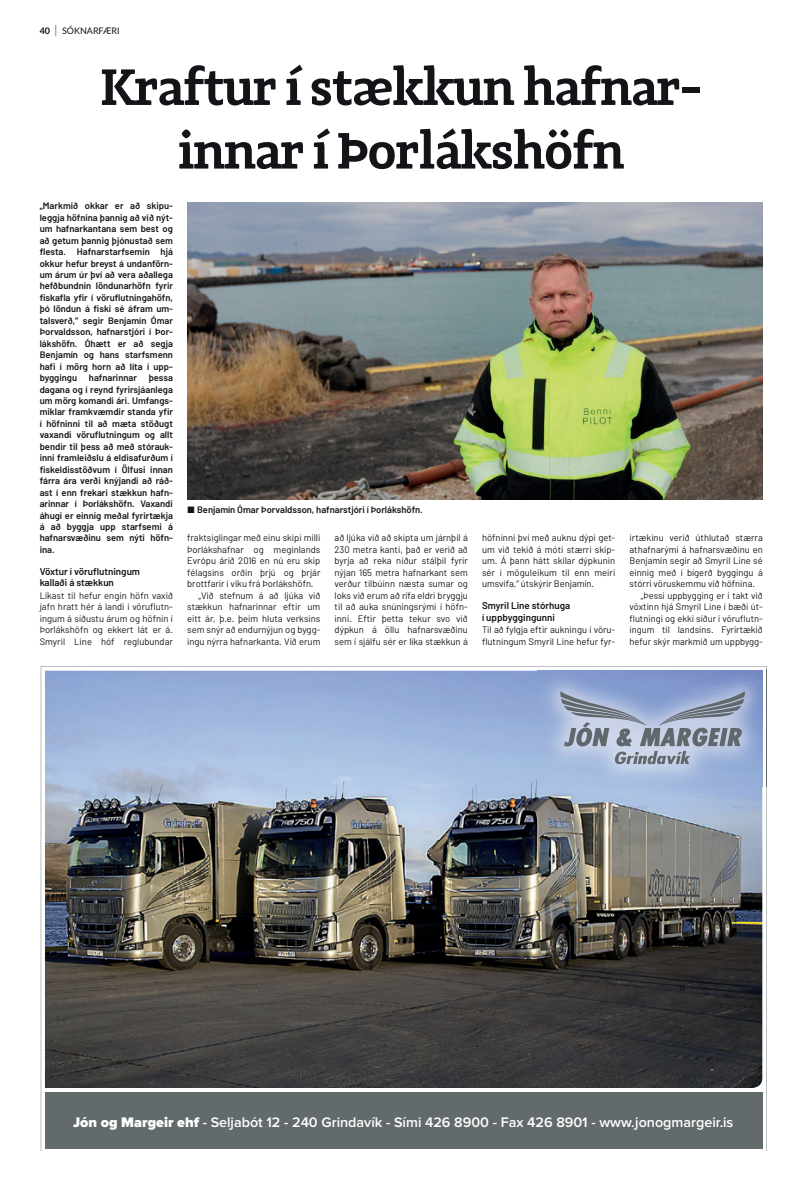
<style>
.page{position:relative;width:794px;height:1191px;background:#fff}
.page>*{position:absolute;margin:0;border:0;box-sizing:border-box;transform-origin:0 0}
.t1{font:600 53px/63.6px "Adagio Slab";letter-spacing:-.035em;color:#151318;text-align:center}
.t2{font:600 14.3px "Proxima Nova";color:#fff}
.t3{font:600 9.8px/11.4px "Barlow";color:#151318}
.t4{font:9.4px/11.5px "Barlow";color:#151318;text-align:justify}
.t5{font:600 9.4px/11.5px "Barlow";color:#151318;text-align:justify}
.t6{font:9px "Lato";color:#151318}
.s1{font-weight:700}
.s2{font-weight:300;font-size:12px}
.s3{font-family:"European Pi Three";font-weight:400}
.s4{font-weight:900}
</style>
<div class="page">
<img style="left:41px;top:666px;width:725px;height:484px">
<img style="left:538px;top:669px;width:229px;height:118px">
<img style="left:538px;top:670px;width:224px;height:117px">
<svg style="left:560px;top:691px;width:184px;height:73px;background:#9ca8bf"></svg>
<img style="left:187px;top:203px;width:576px;height:296px">
<p class="t6" style="left:40px;top:27px;width:81px"><span class="s1">40</span> <span class="s2">|</span> SÓKNARFÆRI</p>
<h1 class="t1" style="left:100px;top:60px;width:603px">Kraftur í stækkun hafnar&shy;innar í Þorlákshöfn</h1>
<p class="t5" style="left:40px;top:201px;width:135px">„Markmið okkar er að skipu&shy;leggja höfnina þannig að við nýt&shy;um hafnarkantana sem best og að getum þannig þjónustað sem flesta. Hafnarstarfsemin hjá okkur hefur breyst á undanförn&shy;um árum úr því að vera aðallega hefðbundnin löndunarhöfn fyrir fiskafla yfir í vöruflutningahöfn, þó löndun á fiski sé áfram um&shy;talsverð,“ segir Benjamín Ómar Þorvaldsson, hafnarstjóri í Þor&shy;lákshöfn. Óhætt er að segja Benjamín og hans starfsmenn hafi í mörg horn að líta í upp&shy;byggingu hafnarinnar þessa dagana og í reynd fyrirsjáanlega um mörg komandi ári. Umfangs&shy;miklar framkvæmdir standa yfir í höfninni til að mæta stöðugt vaxandi vöruflutningum og allt bendir til þess að með stórauk&shy;inni framleiðslu á eldisafurðum í fiskeldisstöðvum í Ölfusi innan fárra ára verði knýjandi að ráð&shy;ast í enn frekari stækkun hafn&shy;arinnar í Þorlákshöfn. Vaxandi áhugi er einnig meðal fyrirtækja á að byggja upp starfsemi á hafnarsvæðinu sem nýti höfn&shy;ina.</p>
<p class="t3" style="left:40px;top:566px;width:102px">Vöxtur í vöruflutningum kallaði á stækkun</p>
<p class="t4" style="left:40px;top:591px;width:135px">Líkast til hefur engin höfn vaxið jafn hratt hér á landi í vöruflutn&shy;ingum á síðustu árum og höfnin í Þorlákshöfn og ekkert lát er á.<br>Smyril Line hóf reglubundar</p>
<p class="t5" style="left:187px;top:504px;width:237px"><span class="s3">-</span> Benjamín Ómar Þorvaldsson, hafnarstjóri í Þorlákshöfn.</p>
<p class="t4" style="left:187px;top:534px;width:135px">fraktsiglingar með einu skipi milli</p>
<p class="t4" style="left:187px;top:545px;width:135px">Þorlákshafnar og meginlands</p>
<p class="t4" style="left:187px;top:557px;width:135px">Evrópu árið 2016 en nú eru skip</p>
<p class="t4" style="left:187px;top:568px;width:135px">félagsins orðin þrjú og þrjár</p>
<p class="t4" style="left:187px;top:579px;width:128px">brottfarir í viku frá Þorlákshöfn.</p>
<p class="t4" style="left:198px;top:591px;width:123px">„Við stefnum á að ljúka við</p>
<p class="t4" style="left:187px;top:602px;width:135px">stækkun hafnarinnar eftir um</p>
<p class="t4" style="left:187px;top:614px;width:135px">eitt ár, þ.e. þeim hluta verksins</p>
<p class="t4" style="left:187px;top:625px;width:135px">sem snýr að endurnýjun og bygg-</p>
<p class="t4" style="left:187px;top:637px;width:135px">ingu nýrra hafnarkanta. Við erum</p>
<p class="t4" style="left:334px;top:534px;width:135px">að ljúka við að skipta um járnþil á 230 metra kanti, það er verið að byrja að reka niður stálþil fyrir nýjan 165 metra hafnarkant sem verður tilbúinn næsta sumar og loks við erum að rífa eldri bryggju til að auka snúningsrými í höfn&shy;inni. Eftir þetta tekur svo við dýpkun á öllu hafnarsvæðinu sem í sjálfu sér er líka stækkun á</p>
<p class="t4" style="left:482px;top:534px;width:135px">höfninni því með auknu dýpi get&shy;um við tekið á móti stærri skip&shy;um. Á þann hátt skilar dýpkunin sér í möguleikum til enn meiri umsvifa,“ útskýrir Benjamín.</p>
<p class="t3" style="left:482px;top:601px;width:90px">Smyril Line stórhuga í uppbyggingunni</p>
<p class="t4" style="left:482px;top:625px;width:135px">Til að fylgja eftir aukningu í vöru&shy;flutningum Smyril Line hefur fyr-</p>
<p class="t4" style="left:629px;top:534px;width:135px">irtækinu verið úthlutað stærra</p>
<p class="t4" style="left:629px;top:545px;width:135px">athafnarými á hafnarsvæðinu en</p>
<p class="t4" style="left:629px;top:557px;width:135px">Benjamín segir að Smyril Line sé</p>
<p class="t4" style="left:629px;top:568px;width:135px">einnig með í bígerð byggingu á</p>
<p class="t4" style="left:629px;top:579px;width:127px">stórri vöruskemmu við höfnina.</p>
<p class="t4" style="left:641px;top:591px;width:123px">„Þessi uppbygging er í takt við</p>
<p class="t4" style="left:629px;top:602px;width:135px">vöxtinn hjá Smyril Line í bæði út-</p>
<p class="t4" style="left:629px;top:614px;width:135px">flutningi og ekki síður í vöruflutn-</p>
<p class="t4" style="left:629px;top:625px;width:135px">ingum til landsins. Fyrirtækið</p>
<p class="t4" style="left:629px;top:637px;width:135px">hefur skýr markmið um uppbygg-</p>
<h2 class="t2" style="left:73px;top:1117px;width:661px"><span class="s4">Jón og Margeir ehf</span> - Seljabót 12 - 240 Grindavík - Sími 426 8900 - Fax 426 8901 - www.jonogmargeir.is</h2>
</div>
